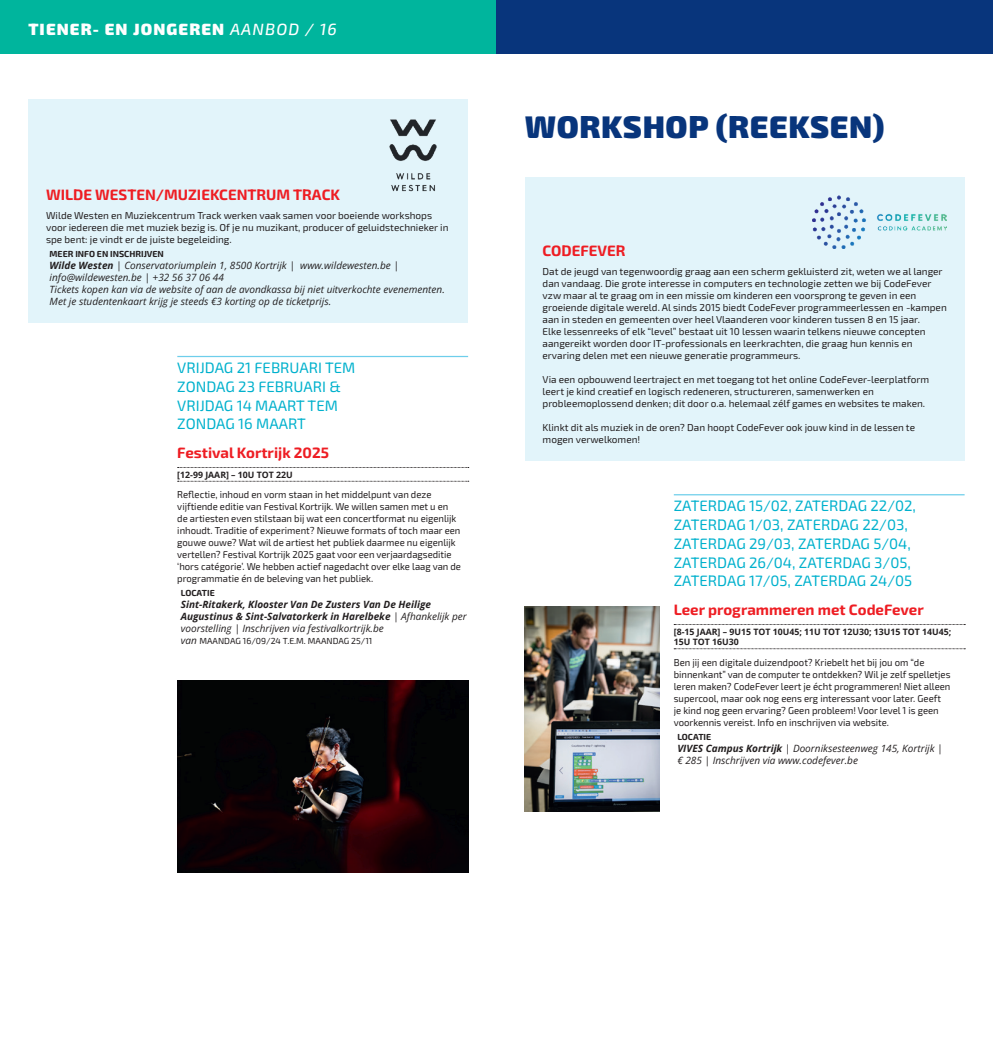
<style>
.page{position:relative;width:993px;height:1053px;background:#fff}
.page>*{position:absolute;margin:0;border:0;box-sizing:border-box;transform-origin:0 0}
.t1{font:900 31.25px "Exo 2";letter-spacing:.02em;color:#08357c}
.t2{font:900 16.25px "Exo 2";letter-spacing:.07em;color:#fff}
.t3{font:15px/18.8px "Exo 2";color:#00b1cd}
.t4{font:700 15px "Exo 2";color:#ee1d23}
.t5{font:10px/12px "Exo 2";color:#231f20}
.t6{font:10px/12px "Exo 2";color:#231f20;scale:.95 1}
.t7{font:italic 10px/12px "Open Sans";color:#231f20}
.t8{font:italic 700 10px/12px "Open Sans";color:#231f20}
.t9{font:700 8.75px/10.5px "Open Sans";color:#231f20}
.t10{font:8.75px "Exo 2";color:#231f20}
.t11{font:700 8.75px "Exo 2";color:#231f20}
.s1{font-weight:500;font-style:italic}
.s2{font-weight:700}
.s3{font-weight:400}
.s4{font-family:"Open Sans";font-style:italic;font-size:10px}
</style>
<div class="page">
<div style="left:0;top:0;width:496px;height:53px;background:#00b59d"></div>
<div style="left:496px;top:0;width:496px;height:53px;background:#08357c"></div>
<div style="left:524px;top:177px;width:440px;height:284px;background:#e2f4fa"></div>
<img style="left:812px;top:195px;width:133px;height:53px">
<hr style="left:673px;top:494px;width:291px;height:1px;background:#6eceeb">
<svg style="left:674px;top:624px;width:290px;height:1px"></svg>
<svg style="left:674px;top:648px;width:290px;height:1px"></svg>
<img style="left:524px;top:606px;width:135px;height:205px">
<img style="left:177px;top:680px;width:291px;height:192px">
<div style="left:28px;top:99px;width:440px;height:223px;background:#e2f4fa"></div>
<img style="left:389px;top:119px;width:48px;height:73px">
<hr style="left:177px;top:356px;width:291px;height:1px;background:#6eceeb">
<svg style="left:177px;top:467px;width:291px;height:1px"></svg>
<svg style="left:177px;top:481px;width:291px;height:1px"></svg>
<h2 class="t2" style="left:28px;top:18px;width:310px">TIENER- EN JONGEREN <span class="s1">AANBOD / 16</span></h2>
<h3 class="t4" style="left:46px;top:184px;width:295px">WILDE WESTEN/MUZIEKCENTRUM TRACK</h3>
<p class="t5" style="left:46px;top:209px;width:404px">Wilde Westen en Muziekcentrum Track werken vaak samen voor boeiende workshops voor iedereen die met muziek bezig is. Of je nu muzikant, producer of geluidstechnieker in spe bent: je vindt er de juiste begeleiding.</p>
<p class="t11" style="left:50px;top:248px;width:116px">MEER INFO EN INSCHRIJVEN</p>
<p class="t7" style="left:50px;top:259px;width:396px"><span class="s2">Wilde Westen</span> | Conservatoriumplein 1, 8500 Kortrijk | www.wildewesten.be | info@wildewesten.be | +32 56 37 06 44<br>Tickets kopen kan via de website of aan de avondkassa bij niet uitverkochte evenementen.<br>Met je studentenkaart krijg je steeds €3 korting op de ticketprijs.</p>
<h3 class="t3" style="left:177px;top:358px;width:179px">VRIJDAG 21 FEBRUARI TEM<br>ZONDAG 23 FEBRUARI &amp;<br>VRIJDAG 14 MAART TEM<br>ZONDAG 16 MAART</h3>
<h3 class="t4" style="left:177px;top:442px;width:153px">Festival Kortrijk 2025</h3>
<p class="t9" style="left:177px;top:469px;width:117px">[12-99 JAAR] – 10U TOT 22U</p>
<p class="t6" style="left:177px;top:488px;width:300px">Reflectie, inhoud en vorm staan in het middelpunt van deze vijftiende editie van Festival Kortrijk. We willen samen met u en de artiesten even stilstaan bij wat een concertformat nu eigenlijk inhoudt. Traditie of experiment? Nieuwe formats of toch maar een gouwe ouwe? Wat wil de artiest het publiek daarmee nu eigenlijk vertellen? Festival Kortrijk 2025 gaat voor een verjaardagseditie ‘hors catégorie’. We hebben actief nagedacht over elke laag van de programmatie én de beleving van het publiek.</p>
<p class="t11" style="left:181px;top:587px;width:35px">LOCATIE</p>
<p class="t8" style="left:181px;top:598px;width:287px">Sint-Ritakerk, Klooster Van De Zusters Van De Heilige<br>Augustinus &amp; Sint-Salvatorkerk in Harelbeke <span class="s3">| Afhankelijk per voorstelling | Inschrijven via festivalkortrijk.be</span></p>
<p class="t10" style="left:181px;top:635px;width:193px"><span class="s4">van</span> MAANDAG 16/09/24 T.E.M. MAANDAG 25/11</p>
<h1 class="t1" style="left:524px;top:105px;width:361px">WORKSHOP (REEKSEN)</h1>
<h3 class="t4" style="left:542px;top:240px;width:84px">CODEFEVER</h3>
<p class="t5" style="left:542px;top:265px;width:405px">Dat de jeugd van tegenwoordig graag aan een scherm gekluisterd zit, weten we al langer dan vandaag. Die grote interesse in computers en technologie zetten we bij CodeFever vzw maar al te graag om in een missie om kinderen een voorsprong te geven in een groeiende digitale wereld. Al sinds 2015 biedt CodeFever programmeerlessen en -kampen aan in steden en gemeenten over heel Vlaanderen voor kinderen tussen 8 en 15 jaar.<br>Elke lessenreeks of elk “level” bestaat uit 10 lessen waarin telkens nieuwe concepten aangereikt worden door IT-professionals en leerkrachten, die graag hun kennis en ervaring delen met een nieuwe generatie programmeurs.</p>
<p class="t5" style="left:542px;top:373px;width:388px">Via een opbouwend leertraject en met toegang tot het online CodeFever-leerplatform leert je kind creatief en logisch redeneren, structureren, samenwerken en probleemoplossend denken; dit door o.a. helemaal zélf games en websites te maken.</p>
<p class="t5" style="left:542px;top:421px;width:374px">Klinkt dit als muziek in de oren? Dan hoopt CodeFever ook jouw kind in de lessen te mogen verwelkomen!</p>
<h3 class="t3" style="left:673px;top:496px;width:244px">ZATERDAG 15/02, ZATERDAG 22/02,<br>ZATERDAG 1/03, ZATERDAG 22/03,<br>ZATERDAG 29/03, ZATERDAG 5/04,<br>ZATERDAG 26/04, ZATERDAG 3/05,<br>ZATERDAG 17/05, ZATERDAG 24/05</h3>
<h3 class="t4" style="left:673px;top:599px;width:251px">Leer programmeren met CodeFever</h3>
<p class="t9" style="left:673px;top:626px;width:279px">[8-15 JAAR] – 9U15 TOT 10U45; 11U TOT 12U30; 13U15 TOT 14U45;<br>15U TOT 16U30</p>
<p class="t6" style="left:673px;top:656px;width:293px">Ben jij een digitale duizendpoot? Kriebelt het bij jou om “de binnenkant” van de computer te ontdekken? Wil je zelf spelletjes leren maken? CodeFever leert je écht programmeren! Niet alleen supercool, maar ook nog eens erg interessant voor later. Geeft je kind nog geen ervaring? Geen probleem! Voor level 1 is geen voorkennis vereist. Info en inschrijven via website.</p>
<p class="t11" style="left:677px;top:730px;width:35px">LOCATIE</p>
<p class="t7" style="left:677px;top:741px;width:267px"><span class="s2">VIVES Campus Kortrijk</span> | Doorniksesteenweg 145, Kortrijk | € 285 | Inschrijven via www.codefever.be</p>
</div>
